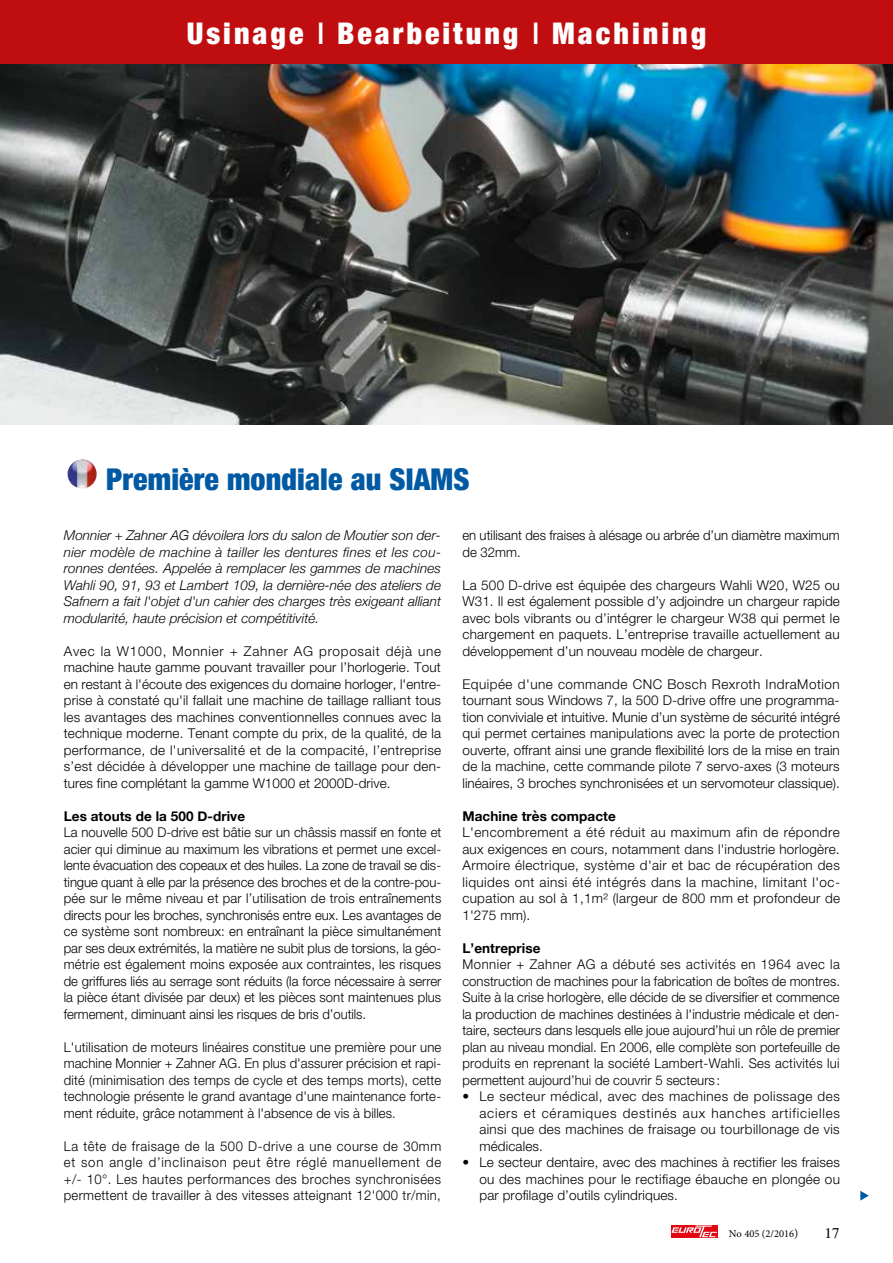
<style>
.page{position:relative;width:893px;height:1263px;background:#fff}
.page>*{position:absolute;margin:0;border:0;box-sizing:border-box;transform-origin:0 0}
.t1{font:900 condensed 30px "Helvetica Neue";letter-spacing:.1em;color:#fff}
.t2{font:900 condensed 30px "Helvetica Neue";letter-spacing:.005em;color:#0059a3}
.t3{font:300 13.5px/16.5px "Helvetica Neue";letter-spacing:.005em;color:#000;text-align:justify}
.t4{font:italic 300 13.5px/16.5px "Helvetica Neue";letter-spacing:.005em;color:#000;text-align:justify}
.t5{font:700 13.5px "Helvetica Neue";letter-spacing:.005em;color:#000}
.t6{font:10.5px "Minion Pro";color:#000}
.s1{font-weight:500}
.s2{font-size:12px}
</style>
<div class="page">
<div style="left:671px;top:1225px;width:47px;height:12px;background:#e30613"></div>
<svg style="left:671px;top:1225px;width:46px;height:12px"></svg>
<img style="left:0;top:63px;width:893px;height:362px">
<img style="left:67px;top:459px;width:30px;height:30px">
<svg style="left:860px;top:1191px;width:9px;height:9px"></svg>
<div style="left:0;top:0;width:893px;height:63px;background:#c00d0f"></div>
<h1 class="t1" style="left:187px;top:14px;width:521px">Usinage <span class="s1">I</span> Bearbeitung <span class="s1">I</span> Machining</h1>
<h1 class="t2" style="left:106px;top:454px;width:365px">Première mondiale au SIAMS</h1>
<p class="t4" style="left:64px;top:526px;width:379px">Monnier + Zahner AG dévoilera lors du salon de Moutier son der&shy;nier modèle de machine à tailler les dentures fines et les cou&shy;ronnes dentées. Appelée à remplacer les gammes de machines Wahli 90, 91, 93 et Lambert 109, la dernière-née des ateliers de Safnern a fait l'objet d'un cahier des charges très exigeant alliant modularité, haute précision et compétitivité.</p>
<p class="t3" style="left:64px;top:642px;width:379px">Avec la W1000, Monnier + Zahner AG proposait déjà une machine haute gamme pouvant travailler pour l’horlogerie. Tout en restant à l'écoute des exigences du domaine horloger, l'entre&shy;prise à constaté qu'il fallait une machine de taillage ralliant tous les avantages des machines conventionnelles connues avec la technique moderne. Tenant compte du prix, de la qualité, de la performance, de l'universalité et de la compacité, l’entreprise s’est décidée à développer une machine de taillage pour den&shy;tures fine complétant la gamme W1000 et 2000D-drive.</p>
<p class="t5" style="left:64px;top:805px;width:183px">Les atouts de la 500 D-drive</p>
<p class="t3" style="left:64px;top:824px;width:379px">La nouvelle 500 D-drive est bâtie sur un châssis massif en fonte et acier qui diminue au maximum les vibrations et permet une excel&shy;lente évacuation des copeaux et des huiles. La zone de travail se dis&shy;tingue quant à elle par la présence des broches et de la contre-pou&shy;pée sur le même niveau et par l’utilisation de trois entraînements directs pour les broches, synchronisés entre eux. Les avantages de ce système sont nombreux: en entraînant la pièce simultanément par ses deux extrémités, la matière ne subit plus de torsions, la géo&shy;métrie est également moins exposée aux contraintes, les risques de griffures liés au serrage sont réduits (la force nécessaire à serrer la pièce étant divisée par deux) et les pièces sont maintenues plus fermement, diminuant ainsi les risques de bris d’outils.</p>
<p class="t3" style="left:64px;top:1038px;width:379px">L'utilisation de moteurs linéaires constitue une première pour une machine Monnier + Zahner AG. En plus d'assurer précision et rapi&shy;dité (minimisation des temps de cycle et des temps morts), cette technologie présente le grand avantage d'une maintenance forte&shy;ment réduite, grâce notamment à l'absence de vis à billes.</p>
<p class="t3" style="left:64px;top:1137px;width:379px">La tête de fraisage de la 500 D-drive a une course de 30mm et son angle d’inclinaison peut être réglé manuellement de +/- 10°. Les hautes performances des broches synchronisées permettent de travailler à des vitesses atteignant 12'000 tr/min,</p>
<p class="t3" style="left:462px;top:527px;width:379px">en utilisant des fraises à alésage ou arbrée d’un diamètre maximum de 32mm.</p>
<p class="t3" style="left:462px;top:576px;width:379px">La 500 D-drive est équipée des chargeurs Wahli W20, W25 ou W31. Il est également possible d’y adjoindre un chargeur rapide avec bols vibrants ou d’intégrer le chargeur W38 qui permet le chargement en paquets. L’entreprise travaille actuellement au développement d’un nouveau modèle de chargeur.</p>
<p class="t3" style="left:462px;top:675px;width:379px">Equipée d'une commande CNC Bosch Rexroth IndraMotion tournant sous Windows 7, la 500 D-drive offre une programma&shy;tion conviviale et intuitive. Munie d’un système de sécurité intégré qui permet certaines manipulations avec la porte de protection ouverte, offrant ainsi une grande flexibilité lors de la mise en train de la machine, cette commande pilote 7 servo-axes (3 moteurs linéaires, 3 broches synchronisées et un servomoteur classique).</p>
<p class="t5" style="left:462px;top:805px;width:155px">Machine très compacte</p>
<p class="t3" style="left:462px;top:824px;width:379px">L'encombrement a été réduit au maximum afin de répondre aux exigences en cours, notamment dans l'industrie horlogère.<br>Armoire électrique, système d'air et bac de récupération des liquides ont ainsi été intégrés dans la machine, limitant l'oc&shy;cupation au sol à 1,1m² (largeur de 800 mm et profondeur de 1'275 mm).</p>
<p class="t5" style="left:462px;top:937px;width:79px">L’entreprise</p>
<p class="t3" style="left:462px;top:956px;width:379px">Monnier + Zahner AG a débuté ses activités en 1964 avec la construction de machines pour la fabrication de boîtes de montres.<br>Suite à la crise horlogère, elle décide de se diversifier et commence la production de machines destinées à l'industrie médicale et den&shy;taire, secteurs dans lesquels elle joue aujourd’hui un rôle de premier plan au niveau mondial. En 2006, elle complète son portefeuille de produits en reprenant la société Lambert-Wahli. Ses activités lui permettent aujourd’hui de couvrir 5 secteurs :</p>
<p class="t3" style="left:479px;top:1088px;width:362px;text-indent:-17px">• Le secteur médical, avec des machines de polissage des aciers et céramiques destinés aux hanches artificielles ainsi que des machines de fraisage ou tourbillonage de vis médicales.</p>
<p class="t3" style="left:479px;top:1154px;width:362px;text-indent:-17px">• Le secteur dentaire, avec des machines à rectifier les fraises ou des machines pour le rectifiage ébauche en plongée ou par profilage d’outils cylindriques.</p>
<p class="t6" style="left:729px;top:1227px;width:71px">No 405 (2/2016<span class="s2">)</span></p>
</div>
